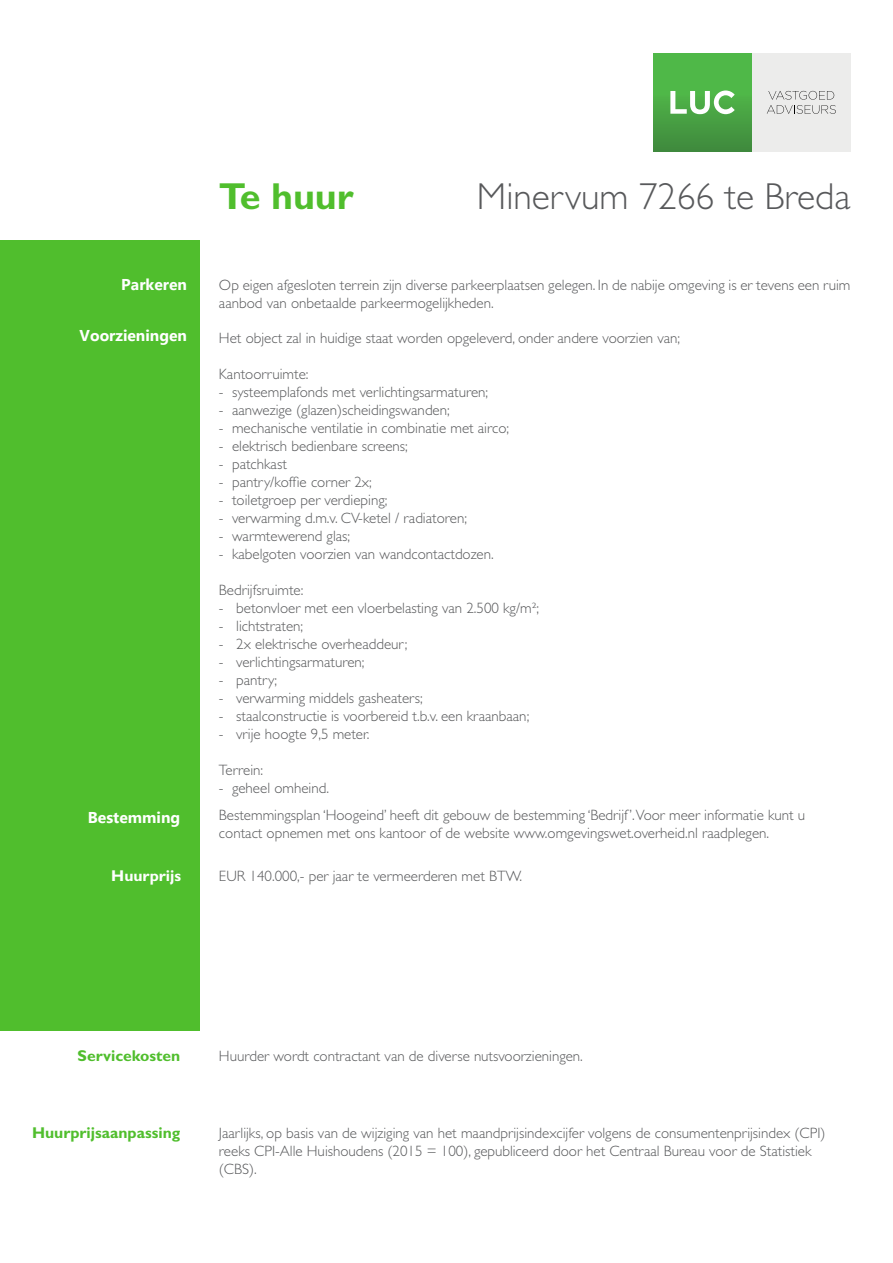
<style>
.page{position:relative;width:893px;height:1263px;background:#fff}
.page>*{position:absolute;margin:0;border:0;box-sizing:border-box;transform-origin:0 0}
.t1{font:300 37.65px "Gill Sans";color:#58595b}
.t2{font:700 37.65px "Gill Sans";color:#50be2d}
.t3{font:700 15.75px "Gill Sans";color:#50be2d}
.t4{font:700 15.75px "Gadugi";color:#fff}
.t5{font:700 15.75px "Gill Sans";color:#fff}
.t6{font:300 15px/18px "Gill Sans";color:#58595b}
</style>
<div class="page">
<div style="left:0;top:240px;width:200px;height:790px;background:#50be2d"></div>
<div style="left:752px;top:53px;width:98px;height:98px;background:#ececeb"></div>
<svg style="left:767px;top:91px;width:69px;height:23px"></svg>
<div style="left:653px;top:53px;width:99px;height:98px;background:linear-gradient(to bottom,#53c44b,#428f3f)"></div>
<svg style="left:670px;top:90px;width:65px;height:24px"></svg>
<p class="t4" style="left:121px;top:275px;width:67px">Parkeren</p>
<p class="t4" style="left:80px;top:326px;width:109px">Voorzieningen</p>
<h1 class="t2" style="left:219px;top:174px;width:136px">Te huur</h1>
<h1 class="t1" style="left:477px;top:175px;width:375px">Minervum 7266 te Breda</h1>
<p class="t6" style="left:219px;top:276px;width:633px">Op eigen afgesloten terrein zijn diverse parkeerplaatsen gelegen. In de nabije omgeving is er tevens een ruim aanbod van onbetaalde parkeermogelijkheden.</p>
<p class="t6" style="left:219px;top:329px;width:463px">Het object zal in huidige staat worden opgeleverd, onder andere voorzien van;</p>
<p class="t6" style="left:219px;top:365px;width:91px">Kantoorruimte:</p>
<p class="t6" style="left:219px;top:383px;width:271px">- systeemplafonds met verlichtingsarmaturen;</p>
<p class="t6" style="left:219px;top:401px;width:232px">- aanwezige (glazen)scheidingswanden;</p>
<p class="t6" style="left:219px;top:419px;width:292px">- mechanische ventilatie in combinatie met airco;</p>
<p class="t6" style="left:219px;top:437px;width:190px">- elektrisch bedienbare screens;</p>
<p class="t6" style="left:219px;top:455px;width:69px">- patchkast</p>
<p class="t6" style="left:219px;top:473px;width:154px">- pantry/koffie corner 2x;</p>
<p class="t6" style="left:219px;top:491px;width:170px">- toiletgroep per verdieping;</p>
<p class="t6" style="left:219px;top:509px;width:250px">- verwarming d.m.v. CV-ketel / radiatoren;</p>
<p class="t6" style="left:219px;top:527px;width:133px">- warmtewerend glas;</p>
<p class="t6" style="left:219px;top:545px;width:276px">- kabelgoten voorzien van wandcontactdozen.</p>
<p class="t6" style="left:219px;top:581px;width:86px">Bedrijfsruimte:</p>
<p class="t6" style="left:219px;top:599px;width:322px">- betonvloer met een vloerbelasting van 2.500 kg/m²;</p>
<p class="t6" style="left:219px;top:617px;width:86px">- lichtstraten;</p>
<p class="t6" style="left:219px;top:635px;width:190px">- 2x elektrische overheaddeur;</p>
<p class="t6" style="left:219px;top:653px;width:147px">- verlichtingsarmaturen;</p>
<p class="t6" style="left:219px;top:671px;width:60px">- pantry;</p>
<p class="t6" style="left:219px;top:689px;width:205px">- verwarming middels gasheaters;</p>
<p class="t6" style="left:219px;top:707px;width:312px">- staalconstructie is voorbereid t.b.v. een kraanbaan;</p>
<p class="t6" style="left:219px;top:725px;width:152px">- vrije hoogte 9,5 meter.</p>
<p class="t6" style="left:219px;top:761px;width:46px">Terrein:</p>
<p class="t6" style="left:219px;top:779px;width:112px">- geheel omheind.</p>
<p class="t4" style="left:88px;top:808px;width:94px">Bestemming</p>
<p class="t6" style="left:219px;top:806px;width:588px">Bestemmingsplan ‘Hoogeind’ heeft dit gebouw de bestemming ‘Bedrijf’.Voor meer informatie kunt u contact opnemen met ons kantoor of de website www.omgevingswet.overheid.nl raadplegen.</p>
<p class="t5" style="left:111px;top:867px;width:71px">Huurprijs</p>
<p class="t6" style="left:219px;top:867px;width:305px">EUR 140.000,- per jaar te vermeerderen met BTW.</p>
<p class="t3" style="left:78px;top:1047px;width:104px">Servicekosten</p>
<p class="t3" style="left:32px;top:1123px;width:150px">Huurprijsaanpassing</p>
<p class="t6" style="left:219px;top:1047px;width:365px">Huurder wordt contractant van de diverse nutsvoorzieningen.</p>
<p class="t6" style="left:219px;top:1124px;width:608px">Jaarlijks, op basis van de wijziging van het maandprijsindexcijfer volgens de consumentenprijsindex (CPI) reeks CPI-Alle Huishoudens (2015 = 100), gepubliceerd door het Centraal Bureau voor de Statistiek (CBS).</p>
</div>
